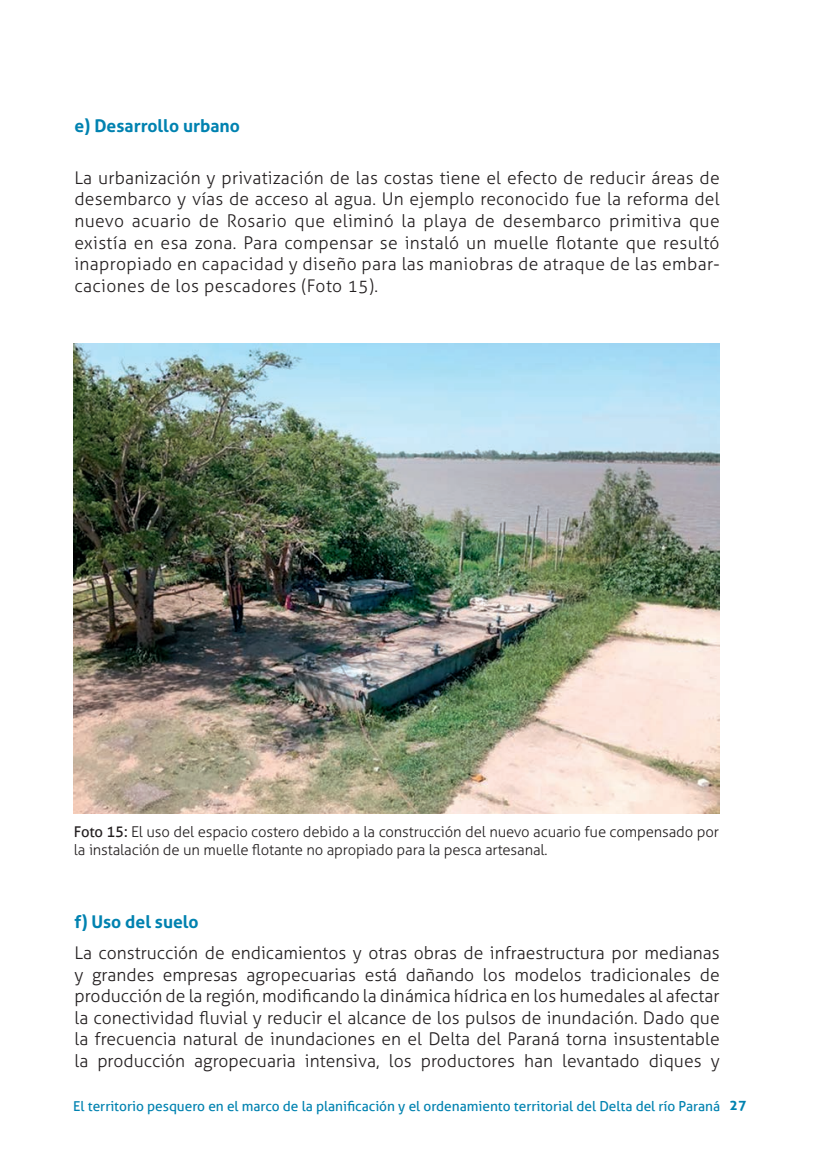
<style>
.page{position:relative;width:814px;height:1171px;background:#fff}
.page>*{position:absolute;margin:0;border:0;box-sizing:border-box;transform-origin:0 0}
.t1{font:300 17.5px/21.5px "Aller";color:#231f20;text-align:justify}
.List_Paragraph{font:700 17.5px "Aller";color:#0082b0}
.t2{font:300 14.88px/17.5px "Aller";letter-spacing:-.01em;color:#231f20}
.t3{font:13.65px "Aller";color:#0082b0}
.s1{font-weight:400}
.s2{font-weight:700;font-size:14px}
</style>
<div class="page">
<img style="left:74px;top:343px;width:645px;height:471px">
<p class="List_Paragraph" style="left:74px;top:115px;width:167px">e) Desarrollo urbano</p>
<p class="t1" style="left:74px;top:167px;width:646px">La urbanización y privatización de las costas tiene el efecto de reducir áreas de desembarco y vías de acceso al agua. Un ejemplo reconocido fue la reforma del nuevo acuario de Rosario que eliminó la playa de desembarco primitiva que existía en esa zona. Para compensar se instaló un muelle flotante que resultó inapropiado en capacidad y diseño para las maniobras de atraque de las embar&shy;caciones de los pescadores (Foto 15).</p>
<p class="t2" style="left:74px;top:823px;width:646px"><span class="s1">Foto 15:</span> El uso del espacio costero debido a la construcción del nuevo acuario fue compensado por la instalación de un muelle flotante no apropiado para la pesca artesanal.</p>
<p class="List_Paragraph" style="left:74px;top:911px;width:126px">f) Uso del suelo</p>
<p class="t1" style="left:74px;top:942px;width:646px">La construcción de endicamientos y otras obras de infraestructura por medianas y grandes empresas agropecuarias está dañando los modelos tradicionales de producción de la región, modificando la dinámica hídrica en los humedales al afectar la conectividad fluvial y reducir el alcance de los pulsos de inundación. Dado que la frecuencia natural de inundaciones en el Delta del Paraná torna insustentable la producción agropecuaria intensiva, los productores han levantado diques y</p>
<p class="t3" style="left:73px;top:1098px;width:674px">El territorio pesquero en el marco de la planificación y el ordenamiento territorial del Delta del río Paraná <span class="s2">27</span></p>
</div>
